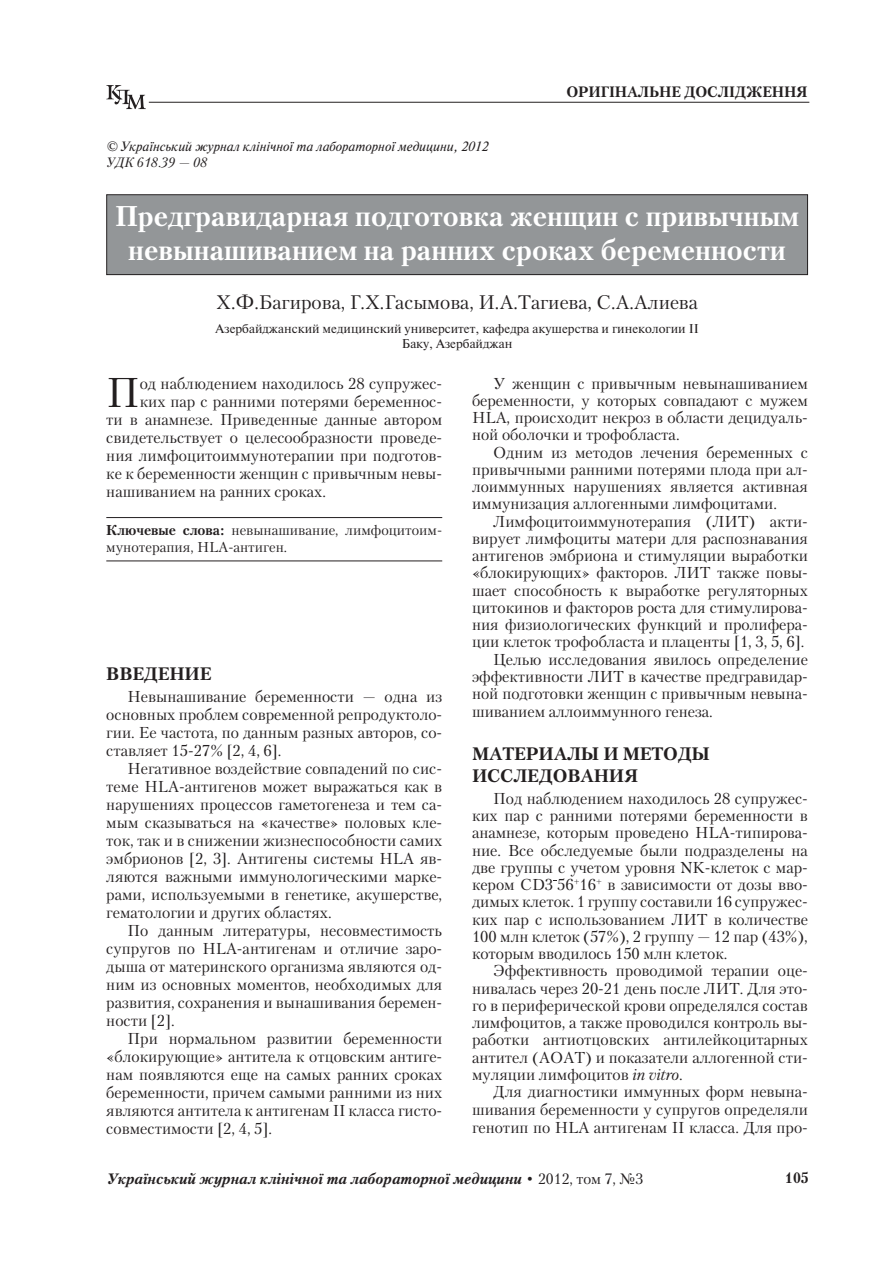
<style>
.page{position:relative;width:893px;height:1263px;background:#fff}
.page>*{position:absolute;margin:0;border:0;box-sizing:border-box;transform-origin:0 0}
.BUKVITSA{font:41.4px "Petersburg C";color:#231f20}
.ZAGOLOVOK{font:700 28.5px/33.8px "Petersburg C";color:#fff;text-align:center}
.AVTORI{font:19.5px "Petersburg C";color:#231f20}
.PODZAGOLOV{font:700 18px "Petersburg C";color:#231f20}
.TXT{font:15.75px/17.2px "Petersburg C";color:#231f20;text-align:justify}
.BUKVITSA-2{font:15.75px "Petersburg C";color:#231f20}
.PODZAGOLOV_tab{font:italic 700 15px "Petersburg C";color:#231f20}
.t1{font:700 15px "Petersburg C";color:#231f20}
._02_KLUCH{font:14.25px/17.1px "Petersburg C";color:#231f20}
.UDK_1{font:italic 13.5px "Newton C";color:#231f20}
.UDK_2{font:italic 13.5px "Petersburg C";color:#231f20}
.GOROD{font:12.75px/15.3px "Newton C";color:#231f20;text-align:center}
.s1{font-style:italic}
.s2{font-weight:700}
.s3{font-weight:400;font-style:normal}
</style>
<div class="page">
<svg style="left:106px;top:85px;width:40px;height:24px"></svg>
<hr style="left:149px;top:102px;width:660px;height:1px;background:#231f20">
<div style="left:107px;top:195px;width:700px;height:80px;background:#939698"></div>
<div style="left:106px;top:194px;width:702px;height:81px;border:1px solid #231f20"></div>
<hr style="left:106px;top:517px;width:336px;height:1px;background:#231f20">
<hr style="left:106px;top:560px;width:336px;height:1px;background:#231f20">
<p class="t1" style="left:566px;top:83px;width:243px">ОРИГIНАЛЬНЕ ДОСЛIДЖЕННЯ</p>
<p class="UDK_1" style="left:106px;top:139px;width:383px">© Український журнал клiнiчної та лабораторної медицини, 2012</p>
<p class="UDK_2" style="left:106px;top:155px;width:103px">УДК 618.39 — 08</p>
<p class="ZAGOLOVOK" style="left:115px;top:200px;width:686px">Предгравидарная подготовка женщин с привычным невынашиванием на ранних сроках беременности</p>
<p class="AVTORI" style="left:216px;top:291px;width:483px">Х.Ф.Багирова, Г.Х.Гасымова, И.А.Тагиева, С.А.Алиева</p>
<p class="GOROD" style="left:216px;top:321px;width:485px">Азербайджанский медицинский университет, кафедра акушерства и гинекологии II<br>Баку, Азербайджан</p>
<p class="BUKVITSA" style="left:106px;top:367px;width:35px">П</p>
<p class="BUKVITSA-2" style="left:140px;top:374px;width:304px">од наблюдением находилось 28 супружес-</p>
<p class="TXT" style="left:472px;top:374px;width:337px;text-indent:21px">У женщин с привычным невынашиванием беременности, у которых совпадают с мужем HLA, происходит некроз в области децидуаль&shy;ной оболочки и трофобласта.</p>
<p class="TXT" style="left:472px;top:443px;width:337px;text-indent:21px">Одним из методов лечения беременных с привычными ранними потерями плода при ал&shy;лоиммунных нарушениях является активная иммунизация аллогенными лимфоцитами.</p>
<p class="TXT" style="left:472px;top:512px;width:337px;text-indent:21px">Лимфоцитоиммунотерапия (ЛИТ) акти&shy;вирует лимфоциты матери для распознавания антигенов эмбриона и стимуляции выработки «блокирующих» факторов. ЛИТ также повы&shy;шает способность к выработке регуляторных цитокинов и факторов роста для стимулирова&shy;ния физиологических функций и пролифера&shy;ции клеток трофобласта и плаценты [1, 3, 5, 6].</p>
<p class="TXT" style="left:472px;top:650px;width:337px;text-indent:21px">Целью исследования явилось определение эффективности ЛИТ в качестве предгравидар&shy;ной подготовки женщин с привычным невына&shy;шиванием аллоиммунного генеза.</p>
<p class="PODZAGOLOV" style="left:472px;top:743px;width:57px">Материал</p>
<p class="PODZAGOLOV" style="left:581px;top:743px;width:130px">ы иметоды</p>
<p class="PODZAGOLOV" style="left:472px;top:765px;width:15px">исследования</p>
<p class="TXT" style="left:472px;top:789px;width:337px;text-indent:21px">Под наблюдением находилось 28 супружес&shy;ких пар с ранними потерями беременности в анамнезе, которым проведено HLA-типирова&shy;ние. Все обследуемые были подразделены на две группы с учетом уровня NK-клеток с мар&shy;кером CD3 56<sup>+</sup>16<sup>+</sup> в зависимости от дозы вво&shy;димых клеток. 1 группу составили 16 супружес&shy;ких пар с использованием ЛИТ в количестве 100 млн клеток (57%), 2 группу — 12 пар (43%), которым вводилось 150 млн клеток.</p>
<p class="TXT" style="left:472px;top:962px;width:337px;text-indent:21px">Эффективность проводимой терапии оце&shy;нивалась через 20-21 день после ЛИТ. Для это&shy;го в периферической крови определялся состав лимфоцитов, а также проводился контроль вы&shy;работки антиотцовских антилейкоцитарных антител (АОАТ) и показатели аллогенной сти&shy;муляции лимфоцитов <span class="s1">in vitro.</span></p>
<p class="TXT" style="left:472px;top:1082px;width:337px;line-height:18px;text-indent:21px">Для диагностики иммунных форм невына&shy;шивания беременности у супругов определяли генотип по HLA антигенам II класса. Для про-</p>
<p class="BUKVITSA-2" style="left:140px;top:392px;width:304px">ких пар с ранними потерями беременнос-</p>
<p class="BUKVITSA-2" style="left:106px;top:410px;width:337px">ти в анамнезе. Приведенные данные автором</p>
<p class="BUKVITSA-2" style="left:106px;top:428px;width:337px">свидетельствует о целесообразности проведе-</p>
<p class="BUKVITSA-2" style="left:106px;top:446px;width:337px">ния лимфоцитоиммунотерапии при подготов-</p>
<p class="BUKVITSA-2" style="left:106px;top:464px;width:337px">ке к беременности женщин с привычным невы-</p>
<p class="BUKVITSA-2" style="left:106px;top:482px;width:221px">нашиванием на ранних сроках.</p>
<p class="_02_KLUCH" style="left:106px;top:521px;width:337px"><span class="s2">Ключевые слова:</span> невынашивание, лимфоцитоим&shy;мунотерапия, HLA-антиген.</p>
<p class="PODZAGOLOV" style="left:106px;top:663px;width:28px">Введение</p>
<p class="TXT" style="left:106px;top:687px;width:337px;line-height:18px;text-indent:21px">Невынашивание беременности — одна из основных проблем современной репродуктоло&shy;гии. Ее частота, по данным разных авторов, со&shy;ставляет 15-27% [2, 4, 6].</p>
<p class="TXT" style="left:106px;top:759px;width:337px;line-height:18px;text-indent:21px">Негативное воздействие совпадений по сис&shy;теме HLA-антигенов может выражаться как в нарушениях процессов гаметогенеза и тем са&shy;мым сказываться на «качестве» половых кле&shy;ток, так и в снижении жизнеспособности самих эмбрионов [2, 3]. Антигены системы HLA яв&shy;ляются важными иммунологическими марке&shy;рами, используемыми в генетике, акушерстве, гематологии и других областях.</p>
<p class="TXT" style="left:106px;top:921px;width:337px;line-height:18px;text-indent:21px">По данным литературы, несовместимость супругов по HLA-антигенам и отличие заро&shy;дыша от материнского организма являются од&shy;ним из основных моментов, необходимых для развития, сохранения и вынашивания беремен&shy;ности [2].</p>
<p class="TXT" style="left:106px;top:1029px;width:337px;line-height:18px;text-indent:21px">При нормальном развитии беременности «блокирующие» антитела к отцовским антиге&shy;нам появляются еще на самых ранних сроках беременности, причем самыми ранними из них являются антитела к антигенам II класса гисто&shy;совместимости [2, 4, 5].</p>
<p class="PODZAGOLOV_tab" style="left:106px;top:1170px;width:538px">Український журнал клiнiчної та лабораторної медицини <span class="s3">• 2012, том 7, №3</span></p>
<p class="t1" style="left:785px;top:1169px;width:25px">105</p>
</div>
